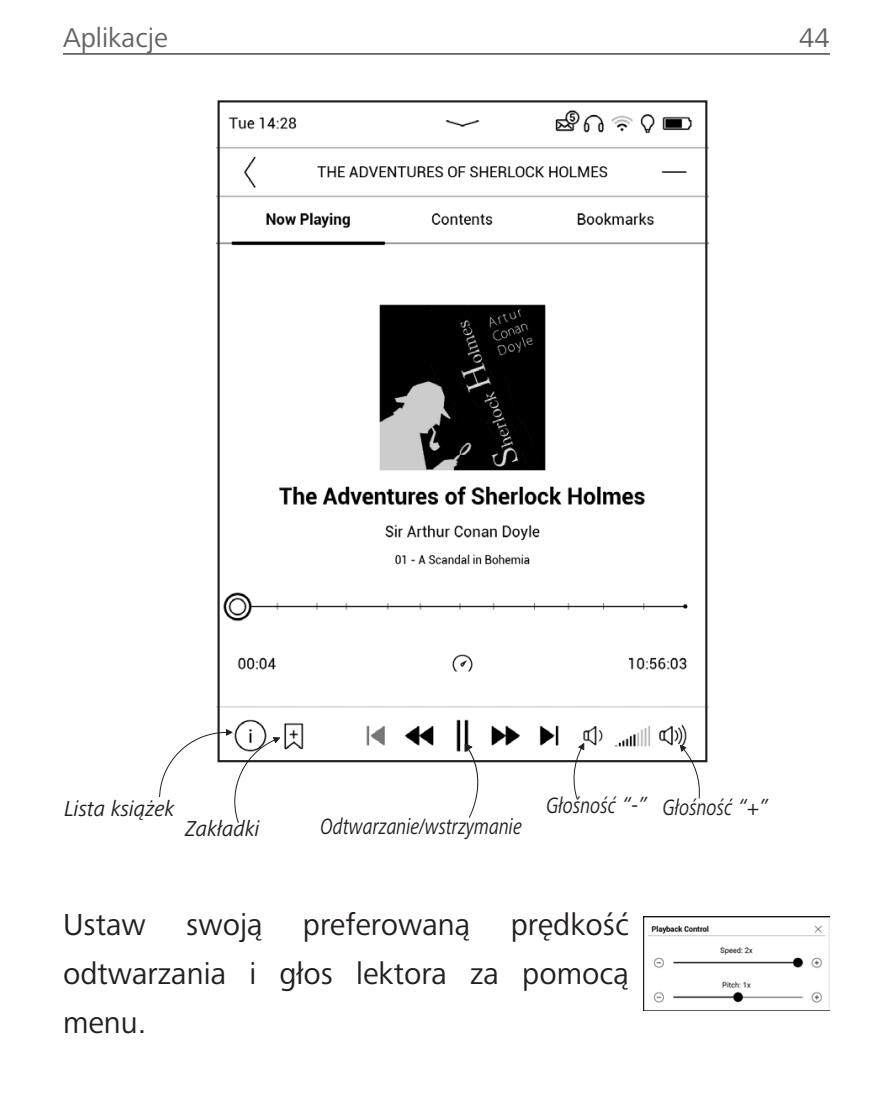
<style>
.page{position:relative;width:893px;height:1109px;background:#fff}
.page>*{position:absolute;margin:0;border:0;box-sizing:border-box;transform-origin:0 0}
.t1{font:31.5px/49px "Frutiger Next Pro";color:#231f20;text-align:justify}
.t2{font:28px "Frutiger Next Pro";color:#636366}
.Captions{font:italic 23.1px "Frutiger Next Pro";color:#231f20;scale:.8 1}
.Captions-2{font:italic 22.4px "Frutiger Next Pro";color:#231f20;scale:.95 1}
.s1{font-size:22.4px}
</style>
<div class="page">
<hr style="left:63px;top:53px;width:767px;height:2px;background:#636366">
<img style="left:216px;top:100px;width:492px;height:663px">
<svg style="left:564px;top:742px;width:42px;height:58px"></svg>
<svg style="left:159px;top:728px;width:122px;height:95px"></svg>
<svg style="left:301px;top:726px;width:12px;height:37px"></svg>
<svg style="left:433px;top:735px;width:76px;height:84px"></svg>
<svg style="left:674px;top:744px;width:33px;height:55px"></svg>
<img style="left:643px;top:916px;width:187px;height:95px">
<p class="t2" style="left:63px;top:22px;width:104px">AAAAAAAAA</p>
<p class="t2" style="left:799px;top:22px;width:32px">44</p>
<p class="Captions-2" style="left:65px;top:795px;width:117px">Lista książek</p>
<p class="Captions" style="left:547px;top:792px;width:128px">Głośność <span class="s1">“-”</span></p>
<p class="Captions-2" style="left:186px;top:816px;width:79px">Zakładki</p>
<p class="Captions" style="left:320px;top:813px;width:253px">Odtwarzanie/wstrzymanie</p>
<p class="Captions" style="left:663px;top:794px;width:134px">Głośność <span class="s1">“+”</span></p>
<p class="t1" style="left:63px;top:900px;width:84px">Ustaw</p>
<p class="t1" style="left:186px;top:900px;width:78px">swoją</p>
<p class="t1" style="left:303px;top:900px;width:169px">preferowaną</p>
<p class="t1" style="left:63px;top:900px;width:568px;text-indent:448px">prędkość odtwarzania i głos lektora za pomocą menu.</p>
</div>
